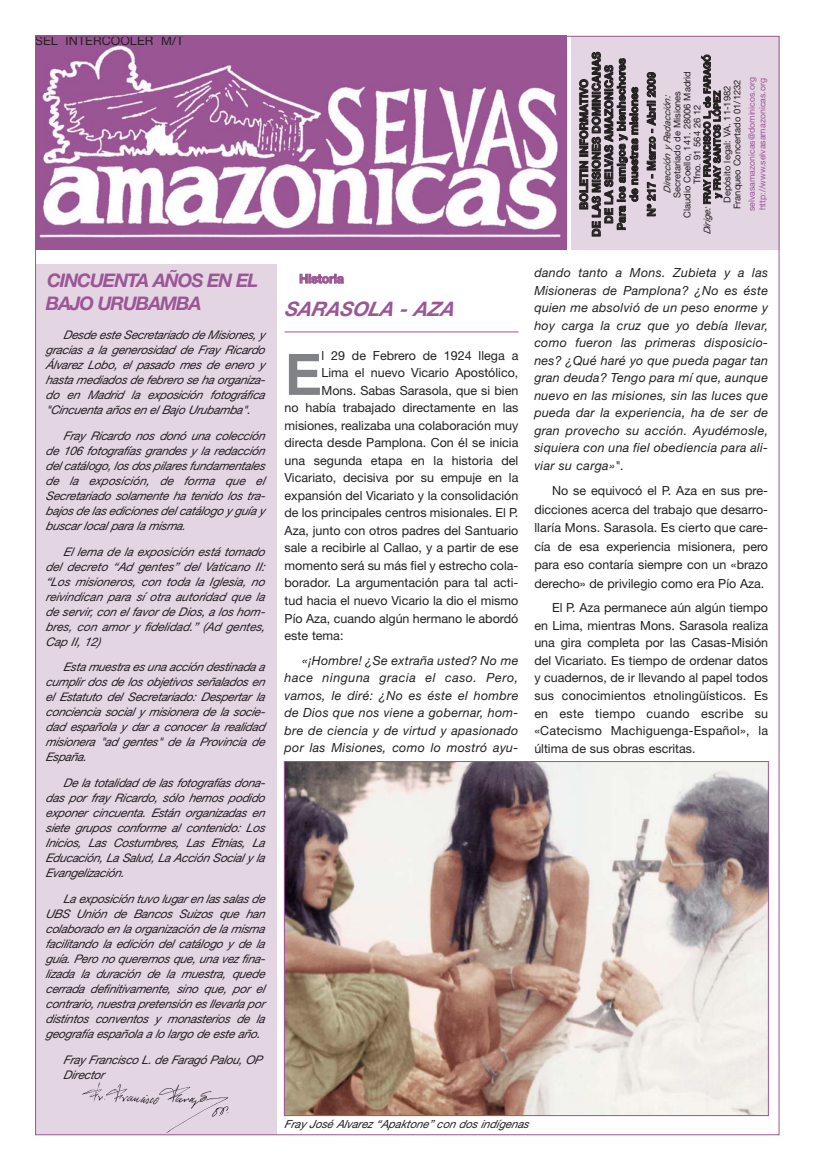
<style>
.page{position:relative;width:815px;height:1170px;background:#fff}
.page>*{position:absolute;margin:0;border:0;box-sizing:border-box;transform-origin:0 0}
.t1{font:700 56.88px "Helvetica";color:#808285}
.t2{font:italic 700 20px "Helvetica Neue";color:#9b5695}
.t3{font:italic 700 18.75px/23.4px "Helvetica Neue";letter-spacing:-.055em;color:#9b5695}
.t4{font:12.5px/17.5px "Helvetica Neue";color:#231f20;text-align:justify}
.t5{font:italic 12.5px/17.5px "Helvetica Neue";letter-spacing:.02em;color:#231f20;text-align:justify}
.t6{font:700 12.5px "Helvetica Neue";letter-spacing:-.02em;color:#9b5695}
.t7{font:italic 11.88px/15px "Helvetica Neue";letter-spacing:-.015em;color:#231f20}
.t8{font:700 11.25px/12.5px "Helvetica Neue";color:#231f20;text-align:center}
.t9{font:italic 11.25px "Helvetica Neue";color:#231f20}
.t10{font:9.38px/10px "Helvetica Neue";color:#231f20;text-align:center}
.t11{font:italic 9.38px "Helvetica Neue";color:#231f20}
.t12{font:8.75px/10.6px "Helvetica Neue";color:#9b5695}
.s1{font-style:italic}
.s2{font-weight:700}
</style>
<div class="page">
<img style="left:37px;top:38px;width:530px;height:212px">
<div style="left:571px;top:36px;width:208px;height:214px;background:#e4d5e3"></div>
<hr style="left:285px;top:331px;width:233px;height:1px;background:#9b5695">
<div style="left:35px;top:264px;width:242px;height:870px;background:#e4d5e3"></div>
<img style="left:286px;top:763px;width:481px;height:350px">
<img style="left:82px;top:1082px;width:147px;height:51px">
<p class="t4" style="left:35px;top:33px;width:150px">SEL INTERCOOLER M/T</p>
<h3 class="t3" style="left:46px;top:270px;width:214px">CINCUENTA AÑOS EN EL<br>BAJO URUBAMBA</h3>
<p class="t7" style="left:46px;top:328px;width:223px;text-indent:18px">Desde este Secretariado de Misiones, y gracias a la generosidad de Fray Ricardo Álvarez Lobo, el pasado mes de enero y hasta mediados de febrero se ha organiza&shy;do en Madrid la exposición fotográfica "Cincuenta años en el Bajo Urubamba".</p>
<p class="t7" style="left:46px;top:429px;width:223px;text-indent:18px">Fray Ricardo nos donó una colección de 106 fotografías grandes y la redacción del catálogo, los dos pilares fundamentales de la exp osición, de forma que el Secretariado solamente ha tenido los tra&shy;bajos de las ediciones del catálog o y guía y buscar local para la misma.</p>
<p class="t7" style="left:46px;top:545px;width:223px;text-indent:18px">El lema de la exp osición está tomado del decreto “Ad gentes” del Vaticano II: “Los misioneros, con toda la Iglesia, no reivindican para sí otra autoridad que la de servir, con el favor de Dios, a los hom&shy;bres, con amor y fidelidad.” (Ad gentes, Cap II, 12)</p>
<p class="t7" style="left:46px;top:660px;width:223px;text-indent:18px">Esta muestra es una acción destinada a cumplir dos de los objetivos señalados en el Estatuto del Secretariado: Desp ertar la conciencia social y misionera de la socie&shy;dad española y dar a conocer la realidad misionera "ad gentes" de la Provincia de Esp aña.</p>
<p class="t7" style="left:46px;top:776px;width:223px;text-align:justify;text-indent:18px">De la totalidad de las fotografías dona&shy;das p or fray Ricardo, sólo hemos p odido exponer cincuenta. Están organizadas en siete grupos conforme al contenido: Los Inicios, Las Costumbres, Las Etnias, La Educación, La Salud, La A cción Social y la Evang elización.</p>
<p class="t7" style="left:46px;top:892px;width:223px;text-indent:18px">La exp osición tuvo lugar en las salas de UBS Unión de Bancos Suizos que han colaborado en la organización de la misma facilitando la edición del catálogo y de la guía. Pero no queremos que, una vez fina&shy;lizada la duración de la muestra, quede cerrada definitivamente, sino que, p or el contrario, nuestra pretensión es llevarla p or distintos conventos y monasterios de la geografía española a lo largo de este año.</p>
<p class="t7" style="left:64px;top:1053px;width:200px">Fray Francisco L. de Farag ó Palou, OP<br>Director</p>
<p class="t6" style="left:299px;top:274px;width:46px">Historia</p>
<h2 class="t2" style="left:285px;top:301px;width:171px">SA RA SOLA - AZA</h2>
<h1 class="t1" style="left:285px;top:354px;width:39px">E</h1>
<p class="t4" style="left:321px;top:348px;width:198px">l 29 de Febrero de 1924 llega a</p>
<p class="t4" style="left:321px;top:365px;width:198px">Lima el nuevo Vicario Apostólico,</p>
<p class="t4" style="left:321px;top:383px;width:198px">Mons. Sabas Sarasola, que si bien</p>
<p class="t4" style="left:285px;top:400px;width:235px">no había trabajado directamente en las</p>
<p class="t4" style="left:285px;top:418px;width:235px">misiones, realizaba una colaboración muy</p>
<p class="t4" style="left:285px;top:435px;width:235px">directa desde Pamplona. Con él se inicia</p>
<p class="t4" style="left:285px;top:453px;width:235px">una segunda etapa en la historia del</p>
<p class="t4" style="left:285px;top:470px;width:235px">Vicariato, decisiva por su empuje en la</p>
<p class="t4" style="left:285px;top:488px;width:235px">expansión del Vicariato y la consolidación</p>
<p class="t4" style="left:285px;top:505px;width:235px">de los principales centros misionales. El P.</p>
<p class="t4" style="left:285px;top:523px;width:235px">Aza, junto con otros padres del Santuario</p>
<p class="t4" style="left:285px;top:540px;width:235px">sale a recibirle al Callao, y a partir de ese</p>
<p class="t4" style="left:285px;top:558px;width:235px">momento será su más fiel y estrecho cola-</p>
<p class="t4" style="left:285px;top:575px;width:235px">borador. La argumentación para tal acti-</p>
<p class="t4" style="left:285px;top:593px;width:235px">tud hacia el nuevo Vicario la dio el mismo</p>
<p class="t4" style="left:285px;top:610px;width:235px">Pío Aza, cuando algún hermano le abordó</p>
<p class="t4" style="left:285px;top:628px;width:60px">este tema:</p>
<p class="t5" style="left:285px;top:652px;width:235px;text-indent:18px">«¡Hombre! ¿Se extraña usted? No me hace ninguna gracia el caso. Pero, vamos, le diré: ¿No es éste el hombre de Dios que nos viene a gobernar, hom&shy;bre de ciencia y de virtud y apasionado por las Misiones, como lo mostró ayu-</p>
<p class="t8" style="left:579px;top:237px;width:186px;rotate:-90deg">BOLETIN INFORMATIVO<br>DE LAS MISIONES DOMINICANAS<br>DE LA SELVAS AMAZONICAS<br>Para los amigos y bienhechores de nuestras misiones</p>
<p class="t8" style="left:646px;top:216px;width:146px;rotate:-90deg">Nº 217 - Marzo - Abril 2009</p>
<p class="t10" style="left:673px;top:234px;width:181px;rotate:-90deg">Secretariado de Misiones<br>Claudio Coello, 141. 28006 Madrid<br>Tfno. 91 564 26 12<br><span class="s1">Dirige:</span> <span class="s2">FRAY FRANCISCO L. de FARAGÓ y FRAY SANTOS LÓPEZ</span></p>
<p class="t10" style="left:723px;top:209px;width:131px;rotate:-90deg">Depósito legal: VA. 11-1982<br>Franqueo Concertado 01/1232</p>
<p class="t12" style="left:747px;top:211px;width:135px;rotate:-90deg">selvasamazonicas@dominicos.org http://www.selvasamazonicas.org</p>
<p class="t11" style="left:664px;top:193px;width:100px;rotate:-90deg">Dirección y Redacción:</p>
<p class="t5" style="left:534px;top:265px;width:235px">dando tanto a Mons. Zubieta y a las Misioneras de Pamplona? ¿No es éste quien me absolvió de un peso enorme y hoy carga la cruz que yo debía llevar, como fueron las primeras disposicio&shy;nes? ¿Qué haré yo que pueda pagar tan gran deuda? Tengo para mí que, aunque nuevo en las misiones, sin las luces que pueda dar la experiencia, ha de ser de gran provecho su acción. Ayudémosle, siquiera con una fiel obediencia para ali&shy;viar su carga»".</p>
<p class="t4" style="left:534px;top:483px;width:235px;line-height:18.5px;text-indent:18px">No se equivocó el P. Aza en sus pre&shy;dicciones acerca del trabajo que desarro&shy;llaría Mons. Sarasola. Es cierto que care&shy;cía de esa experiencia misionera, pero para eso contaría siempre con un «brazo derecho» de privilegio como era Pío Aza.</p>
<p class="t4" style="left:534px;top:600px;width:235px;text-indent:18px">El P. Aza permanece aún algún tiempo en Lima, mientras Mons. Sarasola realiza una gira completa por las Casas-Misión del Vicariato. Es tiempo de ordenar datos y cuadernos, de ir llevando al papel todos sus conocimientos etnolingüísticos. Es en este tiempo cuando escribe su «Catecismo Machiguenga-Español», la última de sus obras escritas.</p>
<p class="t9" style="left:285px;top:1119px;width:248px">Fray José Alvarez “Apaktone” con dos indígenas</p>
</div>
